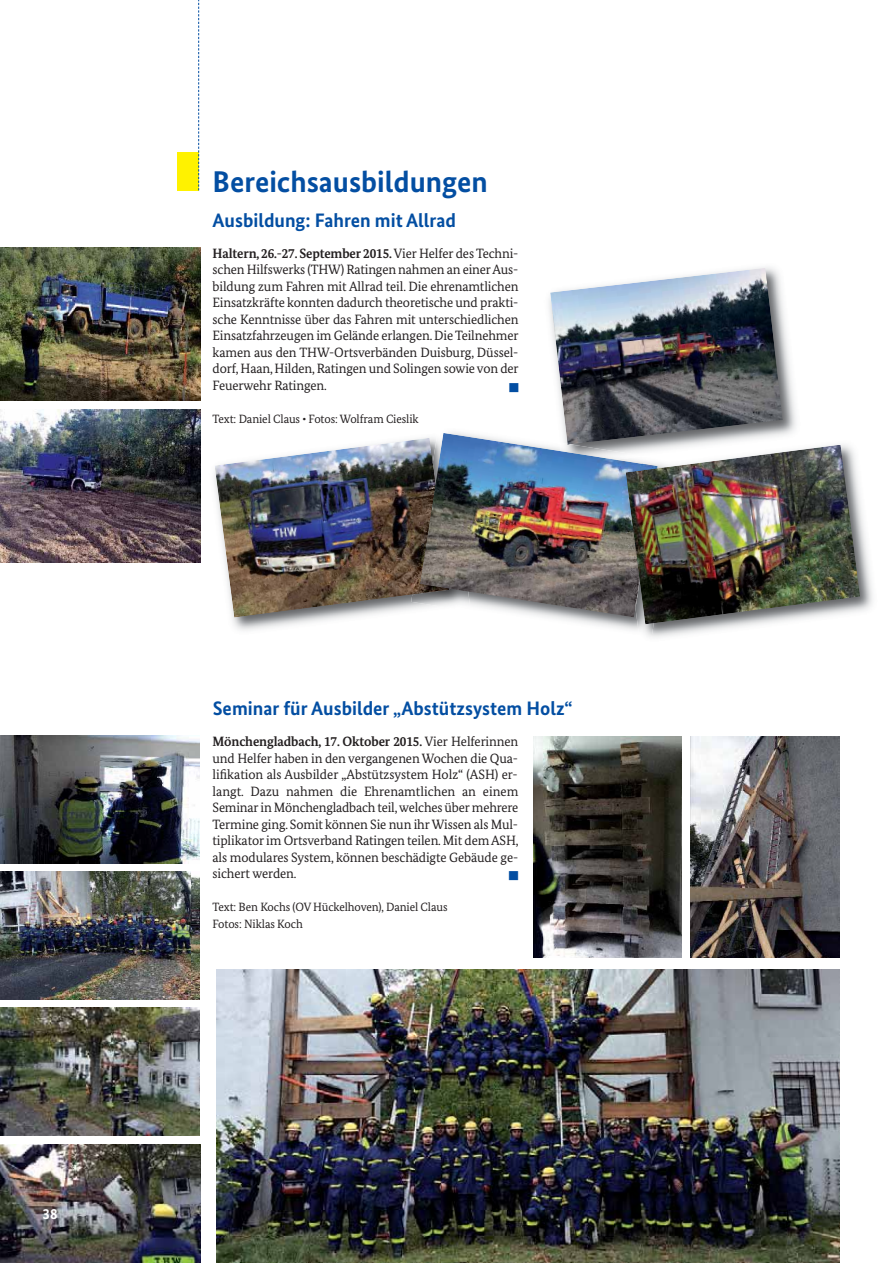
<style>
.page{position:relative;width:893px;height:1263px;background:#fff}
.page>*{position:absolute;margin:0;border:0;box-sizing:border-box;transform-origin:0 0}
.t1{font:700 30px "Bundes Sans";color:#034ea2}
.t2{font:700 19.5px "Bundes Sans";color:#034ea2}
.t3{font:700 15px "Bundes Sans";color:#fff}
.t4{font:13.5px/16.5px "Bundes Serif";letter-spacing:-.01em;color:#231f20;text-align:justify}
.t5{font:12px/16.5px "Bundes Serif";letter-spacing:-.01em;color:#231f20}
.t6{font:9px "European Pi One";color:#034ea2}
.s1{font-weight:700}
</style>
<div class="page">
<img style="left:0;top:1144px;width:201px;height:119px">
<img style="left:0;top:736px;width:200px;height:127px">
<img style="left:0;top:872px;width:191px;height:127px">
<img style="left:191px;top:876px;width:9px;height:123px">
<img style="left:0;top:1008px;width:200px;height:127px">
<div style="left:177px;top:152px;width:22px;height:38px;background:#fff200"></div>
<svg style="left:198px;top:0;width:1px;height:190px"></svg>
<img style="left:0;top:248px;width:200px;height:153px">
<img style="left:0;top:409px;width:200px;height:153px">
<img style="left:549px;top:267px;width:247px;height:169px">
<img style="left:550px;top:268px;width:233px;height:168px">
<img style="left:214px;top:472px;width:137px;height:159px">
<img style="left:215px;top:440px;width:197px;height:177px">
<img style="left:548px;top:424px;width:123px;height:207px">
<img style="left:411px;top:432px;width:49px;height:177px">
<img style="left:412px;top:463px;width:8px;height:131px">
<img style="left:420px;top:433px;width:237px;height:184px">
<img style="left:639px;top:436px;width:234px;height:199px">
<img style="left:635px;top:624px;width:44px;height:14px">
<img style="left:617px;top:464px;width:9px;height:144px">
<img style="left:626px;top:445px;width:234px;height:179px">
<img style="left:216px;top:969px;width:623px;height:294px">
<img style="left:533px;top:736px;width:149px;height:222px">
<img style="left:691px;top:736px;width:148px;height:222px">
<p class="t3" style="left:43px;top:1207px;width:16px">38</p>
<h1 class="t1" style="left:213px;top:167px;width:277px">Bereichsausbildungen</h1>
<h2 class="t2" style="left:213px;top:211px;width:245px">Ausbildung: Fahren mit Allrad</h2>
<p class="t4" style="left:213px;top:246px;width:307px"><span class="s1">Haltern, 26.-27. September 2015.</span> Vier Helfer des Techni&shy;schen Hilfswerks (THW) Ratingen nahmen an einer Aus&shy;bildung zum Fahren mit Allrad teil. Die ehrenamtlichen Einsatzkräfte konnten dadurch theoretische und prakti&shy;sche Kenntnisse über das Fahren mit unterschiedlichen Einsatzfahrzeugen im Gelände erlangen. Die Teilnehmer kamen aus den THW-Ortsverbänden Duisburg, Düssel&shy;dorf, Haan, Hilden, Ratingen und Solingen sowie von der Feuerwehr Ratingen.</p>
<p class="t6" style="left:509px;top:383px;width:10px">-</p>
<p class="t5" style="left:213px;top:412px;width:208px">Text: Daniel Claus • Fotos: Wolfram Cieslik</p>
<h2 class="t2" style="left:213px;top:699px;width:361px">Seminar für Ausbilder „Abstützsystem Holz“</h2>
<p class="t4" style="left:213px;top:735px;width:308px"><span class="s1">Mönchengladbach, 17. Oktober 2015.</span> Vier Helferinnen und Helfer haben in den vergangenen Wochen die Qua&shy;lifikation als Ausbilder „Abstützsystem Holz“ (ASH) er&shy;langt. Dazu nahmen die Ehrenamtlichen an einem Seminar in Mönchengladbach teil, welches über mehrere Termine ging. Somit können Sie nun ihr Wissen als Mul&shy;tiplikator im Ortsverband Ratingen teilen. Mit dem ASH, als modulares System, können beschädigte Gebäude ge&shy;sichert werden.</p>
<p class="t6" style="left:509px;top:871px;width:11px">-</p>
<p class="t5" style="left:213px;top:900px;width:236px">Text: Ben Kochs (OV Hückelhoven), Daniel Claus<br>Fotos: Niklas Koch</p>
</div>
